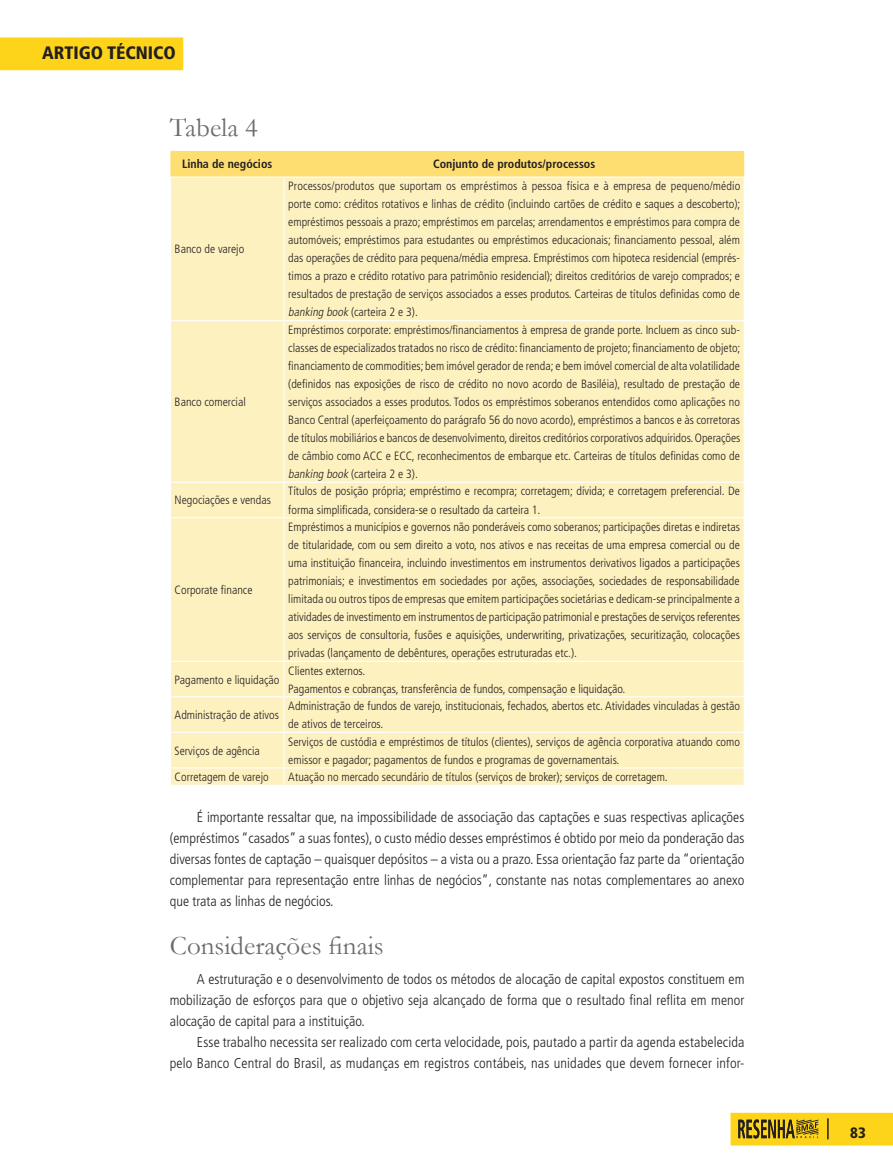
<style>
.page{position:relative;width:893px;height:1169px;background:#fff}
.page>*{position:absolute;margin:0;border:0;box-sizing:border-box;transform-origin:0 0}
.t1{font:27px "Garamond";color:#6c6d70}
.t2{font:900 condensed 18px "Frutiger";color:#231f20}
.t3{font:900 condensed 15px "Frutiger";color:#231f20}
.t4{font:300 condensed 14.25px/21px "Frutiger";letter-spacing:.01em;color:#231f20;text-align:justify}
.t5{font:300 condensed 12px/18px "Frutiger";color:#231f20}
.t6{font:700 condensed 12px "Frutiger";color:#231f20}
.s1{font-style:italic}
</style>
<div class="page">
<div style="left:0;top:38px;width:182px;height:31px;background:#fed41a"></div>
<div style="left:0;top:37px;width:183px;height:33px;border:2px solid #fed41a"></div>
<svg style="left:730px;top:1112px;width:162px;height:33px;background:#ddba20"></svg>
<div style="left:170px;top:151px;width:574px;height:25px;background:#ffde71"></div>
<div style="left:171px;top:178px;width:572px;height:606px;background:#fef1c0"></div>
<hr style="left:283px;top:178px;width:1px;height:142px;background:#fff">
<hr style="left:170px;top:320px;width:114px;height:1px;background:#fff">
<hr style="left:284px;top:320px;width:460px;height:1px;background:#fff">
<hr style="left:283px;top:321px;width:1px;height:160px;background:#fff">
<hr style="left:170px;top:481px;width:114px;height:2px;background:#fff">
<hr style="left:284px;top:481px;width:460px;height:2px;background:#fff">
<hr style="left:283px;top:483px;width:1px;height:34px;background:#fff">
<hr style="left:170px;top:517px;width:114px;height:1px;background:#fff">
<hr style="left:284px;top:517px;width:460px;height:1px;background:#fff">
<hr style="left:283px;top:518px;width:1px;height:142px;background:#fff">
<hr style="left:170px;top:660px;width:114px;height:2px;background:#fff">
<hr style="left:284px;top:660px;width:460px;height:2px;background:#fff">
<hr style="left:283px;top:662px;width:1px;height:34px;background:#fff">
<hr style="left:170px;top:696px;width:114px;height:1px;background:#fff">
<hr style="left:284px;top:696px;width:460px;height:1px;background:#fff">
<hr style="left:283px;top:697px;width:1px;height:34px;background:#fff">
<hr style="left:170px;top:731px;width:114px;height:2px;background:#fff">
<hr style="left:284px;top:731px;width:460px;height:2px;background:#fff">
<hr style="left:283px;top:733px;width:1px;height:34px;background:#fff">
<hr style="left:170px;top:767px;width:114px;height:1px;background:#fff">
<hr style="left:284px;top:767px;width:460px;height:1px;background:#fff">
<svg style="left:283px;top:768px;width:1px;height:16px"></svg>
<svg style="left:743px;top:768px;width:1px;height:16px"></svg>
<h2 class="t2" style="left:42px;top:42px;width:135px">ARTIGO TÉCNICO</h2>
<h1 class="t1" style="left:170px;top:110px;width:89px">Tabela 4</h1>
<p class="t6" style="left:182px;top:157px;width:92px">Linha de negócios</p>
<p class="t6" style="left:433px;top:157px;width:164px">Conjunto de produtos/processos</p>
<p class="t5" style="left:175px;top:240px;width:71px">Banco de varejo</p>
<p class="t5" style="left:175px;top:393px;width:73px">Banco comercial</p>
<p class="t5" style="left:288px;top:177px;width:453px;text-align:justify">Processos/produtos que suportam os empréstimos à pessoa física e à empresa de pequeno/médio porte como: créditos rotativos e linhas de crédito (incluindo cartões de crédito e saques a descoberto); empréstimos pessoais a prazo; empréstimos em parcelas; arrendamentos e empréstimos para compra de automóveis; empréstimos para estudantes ou empréstimos educacionais; financiamento pessoal, além das operações de crédito para pequena/média empresa. Empréstimos com hipoteca residencial (emprés&shy;timos a prazo e crédito rotativo para patrimônio residencial); direitos creditórios de varejo comprados; e resultados de prestação de serviços associados a esses produtos. Carteiras de títulos definidas como de <span class="s1">banking book</span> (carteira 2 e 3).</p>
<p class="t5" style="left:288px;top:321px;width:453px;text-align:justify">Empréstimos corporate: empréstimos/financiamentos à empresa de grande porte. Incluem as cinco sub&shy;classes de especializados tratados no risco de crédito: financiamento de projeto; financiamento de objeto; financiamento de commodities; bem imóvel gerador de renda; e bem imóvel comercial de alta volatilidade (definidos nas exposições de risco de crédito no novo acordo de Basiléia), resultado de prestação de serviços associados a esses produtos. Todos os empréstimos soberanos entendidos como aplicações no Banco Central (aperfeiçoamento do parágrafo 56 do novo acordo), empréstimos a bancos e às corretoras de títulos mobiliários e bancos de desenvolvimento, direitos creditórios corporativos adquiridos. Operações de câmbio como ACC e ECC, reconhecimentos de embarque etc. Carteiras de títulos definidas como de <span class="s1">banking book</span> (carteira 2 e 3).</p>
<p class="t5" style="left:175px;top:491px;width:98px">Negociações e vendas</p>
<p class="t5" style="left:288px;top:482px;width:453px">Títulos de posição própria; empréstimo e recompra; corretagem; dívida; e corretagem preferencial. De forma simplificada, considera-se o resultado da carteira 1.</p>
<p class="t5" style="left:175px;top:581px;width:79px">Corporate finance</p>
<p class="t5" style="left:288px;top:518px;width:453px;text-align:justify">Empréstimos a municípios e governos não ponderáveis como soberanos; participações diretas e indiretas de titularidade, com ou sem direito a voto, nos ativos e nas receitas de uma empresa comercial ou de uma instituição financeira, incluindo investimentos em instrumentos derivativos ligados a participações patrimoniais; e investimentos em sociedades por ações, associações, sociedades de responsabilidade limitada ou outros tipos de empresas que emitem participações societárias e dedicam-se principalmente a atividades de investimento em instrumentos de participação patrimonial e prestações de serviços referentes aos serviços de consultoria, fusões e aquisições, underwriting, privatizações, securitização, colocações privadas (lançamento de debêntures, operações estruturadas etc.).</p>
<p class="t5" style="left:175px;top:670px;width:106px">Pagamento e liquidação</p>
<p class="t5" style="left:288px;top:661px;width:338px">Clientes externos.<br>Pagamentos e cobranças, transferência de fundos, compensação e liquidação.</p>
<p class="t5" style="left:175px;top:706px;width:106px">Administração de ativos</p>
<p class="t5" style="left:288px;top:697px;width:453px">Administração de fundos de varejo, institucionais, fechados, abertos etc. Atividades vinculadas à gestão de ativos de terceiros.</p>
<p class="t5" style="left:175px;top:741px;width:87px">Serviços de agência</p>
<p class="t5" style="left:288px;top:732px;width:453px">Serviços de custódia e empréstimos de títulos (clientes), serviços de agência corporativa atuando como emissor e pagador; pagamentos de fundos e programas de governamentais.</p>
<p class="t5" style="left:175px;top:768px;width:96px">Corretagem de varejo</p>
<p class="t5" style="left:288px;top:768px;width:381px">Atuação no mercado secundário de títulos (serviços de broker); serviços de corretagem.</p>
<p class="t4" style="left:170px;top:806px;width:576px;text-indent:27px">É importante ressaltar que, na impossibilidade de associação das captações e suas respectivas aplicações (empréstimos “casados” a suas fontes), o custo médio desses empréstimos é obtido por meio da ponderação das diversas fontes de captação – quaisquer depósitos – a vista ou a prazo. Essa orientação faz parte da “orientação complementar para representação entre linhas de negócios”, constante nas notas complementares ao anexo que trata as linhas de negócios.</p>
<h1 class="t1" style="left:170px;top:927px;width:215px">Considerações finais</h1>
<p class="t4" style="left:170px;top:968px;width:576px;text-indent:27px">A estruturação e o desenvolvimento de todos os métodos de alocação de capital expostos constituem em mobilização de esforços para que o objetivo seja alcançado de forma que o resultado final reflita em menor alocação de capital para a instituição.</p>
<p class="t4" style="left:170px;top:1031px;width:576px;text-align:right">Esse trabalho necessita ser realizado com certa velocidade, pois, pautado a partir da agenda estabelecida<br>pelo Banco Central do Brasil, as mudanças em registros contábeis, nas unidades que devem fornecer infor-</p>
<p class="t3" style="left:849px;top:1123px;width:17px">83</p>
</div>
